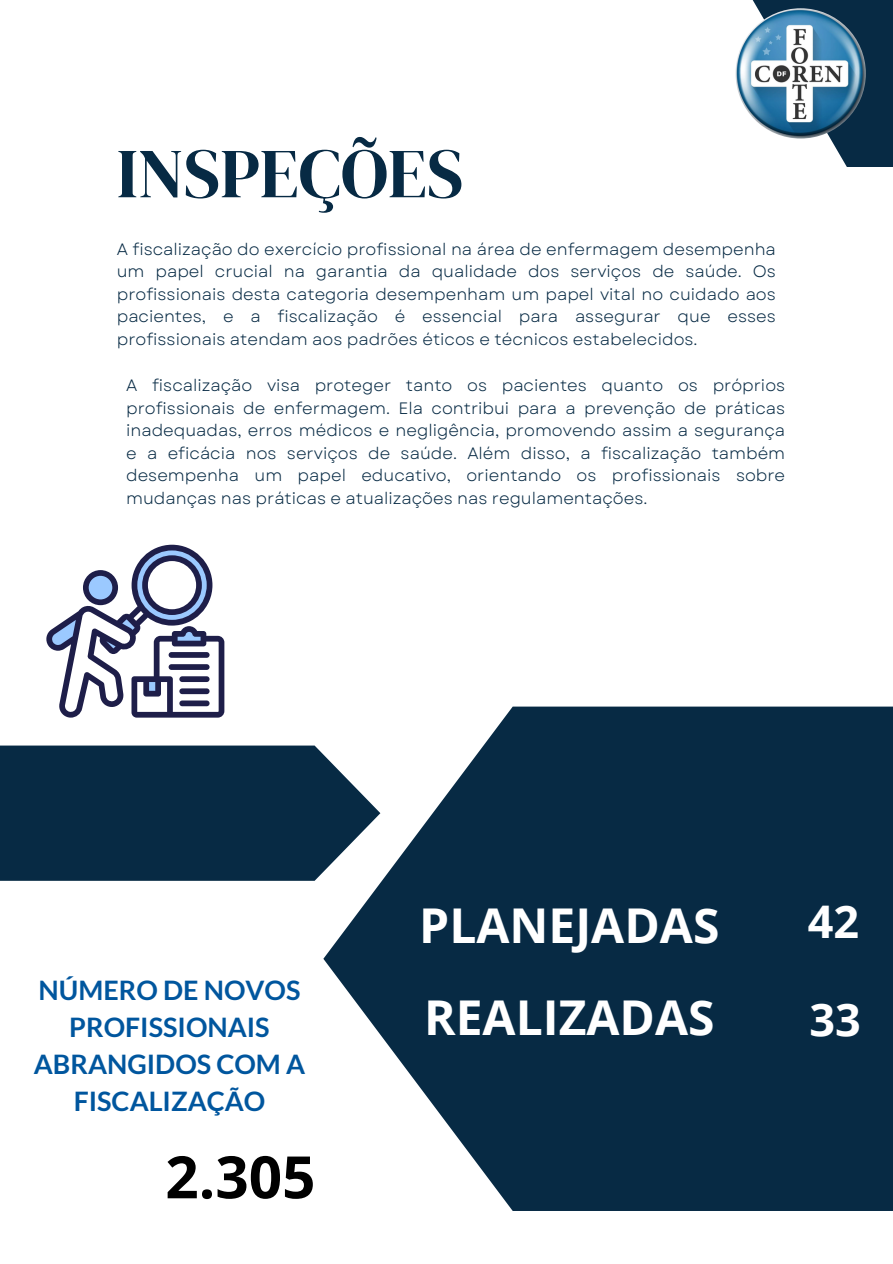
<style>
.page{position:relative;width:893px;height:1264px;background:#fff}
.page>*{position:absolute;margin:0;border:0;box-sizing:border-box;transform-origin:0 0}
.t1{font:70.05px "DM Serif Display";color:#072a44}
.t2{font:700 58.5px "Open Sans";color:#000}
.t3{font:700 48px "Open Sans";color:#fff}
.t4{font:700 45px "Open Sans";color:#fff}
.t5{font:700 26.85px/37.2px "Lato";color:#00569e;text-align:center}
.t6{font:16.5px/22.5px "Garet";color:#072a44;text-align:justify}
</style>
<div class="page">
<svg style="left:323px;top:706px;width:569px;height:504px;background:#2a485f"></svg>
<svg style="left:0;top:745px;width:380px;height:135px;background:#1b3c53"></svg>
<div style="left:800px;top:0;width:92px;height:113px;background:#072a44"></div>
<svg style="left:821px;top:73px;width:71px;height:94px"></svg>
<svg style="left:752px;top:0;width:99px;height:32px"></svg>
<img style="left:735px;top:8px;width:130px;height:131px;border-radius:50%">
<svg style="left:46px;top:544px;width:178px;height:173px"></svg>
<p class="t1" style="left:117px;top:125px;width:348px">INSPEÇÕES</p>
<p class="t6" style="left:117px;top:238px;width:660px">A fiscalização do exercício profissional na área de enfermagem desempenha um papel crucial na garantia da qualidade dos serviços de saúde. Os profissionais desta categoria desempenham um papel vital no cuidado aos pacientes, e a fiscalização é essencial para assegurar que esses profissionais atendam aos padrões éticos e técnicos estabelecidos.</p>
<p class="t6" style="left:126px;top:374px;width:660px">A fiscalização visa proteger tanto os pacientes quanto os próprios profissionais de enfermagem. Ela contribui para a prevenção de práticas inadequadas, erros médicos e negligência, promovendo assim a segurança e a eficácia nos serviços de saúde. Além disso, a fiscalização também desempenha um papel educativo, orientando os profissionais sobre mudanças nas práticas e atualizações nas regulamentações.</p>
<p class="t5" style="left:34px;top:970px;width:273px">NÚMERO DE NOVOS<br>PROFISSIONAIS<br>ABRANGIDOS COM A<br>FISCALIZAÇÃO</p>
<p class="t2" style="left:165px;top:1135px;width:152px">2.305</p>
<p class="t3" style="left:419px;top:891px;width:302px">PLANEJADAS</p>
<p class="t3" style="left:424px;top:983px;width:292px">REALIZADAS</p>
<p class="t4" style="left:807px;top:890px;width:53px">42</p>
<p class="t4" style="left:809px;top:987px;width:53px">33</p>
</div>
